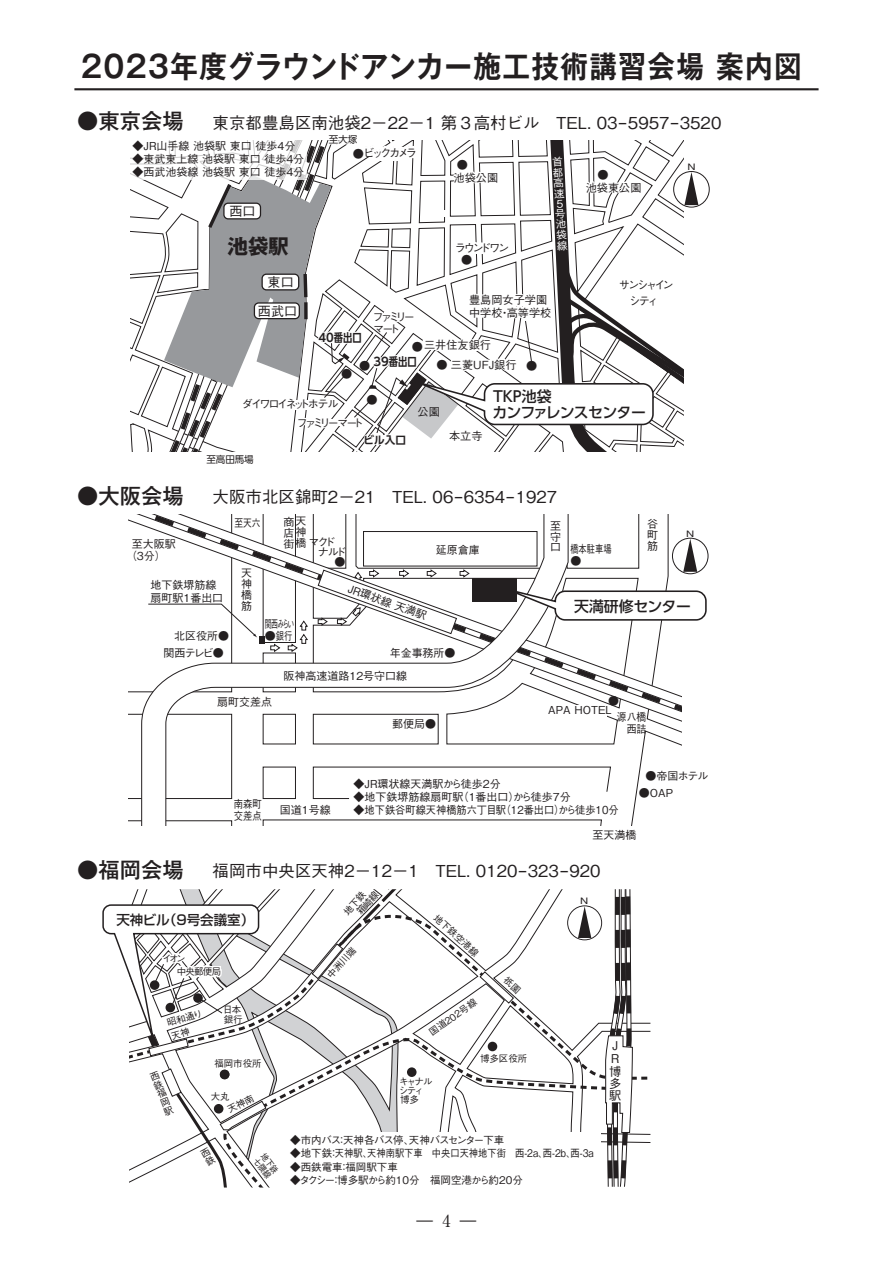
<style>
.page{position:relative;width:893px;height:1263px;background:#fff}
.page>*{position:absolute;margin:0;border:0;box-sizing:border-box;transform-origin:0 0}
.t1{font:700 30.45px "Gothic MB101 Pr 6 De";letter-spacing:.05em;color:#231f20;scale:.91 1}
.t2{font:500 21.3px "Gothic MB101 Pr 6";color:#231f20}
.t3{font:700 20.25px "Gothic MB101 Pr 6";color:#231f20}
.t4{font:500 16.5px "Gothic BBB Pr 6";color:#231f20}
.t5{font:16.5px "Ryumin Pr 6 N";color:#231f20}
.t6{font:500 14.85px/15.8px "UD Shin Go Pr 6";letter-spacing:-.04em;color:#231f20}
.t7{font:500 14.85px "UD Shin Go Pr 6";letter-spacing:-.015em;color:#231f20}
.t8{font:500 13.5px "Shin Go Pr 6";color:#231f20}
.t9{font:500 13.05px "Gothic BBB Pr 6";color:#231f20}
.t10{font:500 12.15px/12.5px "Gothic BBB Pr 6";color:#231f20}
.t11{font:11.55px "UD Shin Go C Oeiz Pr 6 De B";color:#231f20}
.t12{font:500 11.1px "Gothic BBB Pr 6";letter-spacing:-.16em;color:#231f20}
.t13{font:500 11.1px/12.8px "Gothic BBB Pr 6";color:#231f20}
.t14{font:500 11.1px/16.5px "Gothic BBB Pr 6";letter-spacing:-.2em;color:#231f20}
.t15{font:500 11.1px "Gothic BBB Pr 6";letter-spacing:-.265em;color:#231f20}
.t16{font:500 11.1px/11.7px "Gothic BBB Pr 6";letter-spacing:-.29em;color:#231f20}
.t17{font:500 10.95px/10.9px "Gothic BBB Pr 6";color:#231f20;text-align:justify}
.t18{font:500 10.95px/12.1px "Gothic BBB Pr 6";color:#231f20;scale:.75 1}
.t19{font:500 10.95px/12.1px "Gothic BBB Pr 6";color:#231f20;scale:.85 1}
.t20{font:500 10.95px/12.1px "Gothic BBB Pr 6";color:#231f20;text-align:right;scale:.9 1}
.t21{font:500 10.95px "Gothic BBB Pr 6";color:#231f20;scale:.62 1}
.t22{font:500 10.95px "Gothic BBB Pr 6";color:#231f20;scale:.8 1}
.t23{font:500 10.65px/10.5px "Gothic BBB Pr 6";color:#fff;text-align:justify}
.t24{font:700 10.65px "UD Shin Go Pr 6 De";color:#231f20}
.t25{font:500 10.5px "Gothic BBB Pr 6";color:#231f20}
.t26{font:500 10.5px "Gothic BBB Pr 6";letter-spacing:-.075em;color:#231f20}
.t27{font:9.6px "UD Shin Go Pr 6";letter-spacing:-.01em;color:#231f20}
.t28{font:500 9.45px/9.4px "Gothic BBB Pr 6";letter-spacing:-.07em;color:#231f20}
.t29{font:500 9.45px/9px "Gothic BBB Pr 6";letter-spacing:-.15em;color:#231f20}
.t30{font:9px "Helvetica Neue LT Std";color:#231f20;scale:1.25 1}
.t31{font:500 8.55px/9px "Gothic BBB Pr 6";color:#231f20;scale:.9 1}
.s1{font-family:"UD Shin Go Pr 6 De";font-weight:700}
</style>
<div class="page">
<hr style="left:74px;top:88px;width:745px;height:2px;background:#231f20">
<svg style="left:128px;top:515px;width:553px;height:224px"></svg>
<svg style="left:141px;top:515px;width:428px;height:310px"></svg>
<div style="left:363px;top:531px;width:174px;height:35px;border:1px solid #231f20"></div>
<div style="left:472px;top:578px;width:44px;height:23px;background:#231f20"></div>
<svg style="left:486px;top:583px;width:221px;height:38px"></svg>
<svg style="left:148px;top:604px;width:109px;height:34px"></svg>
<svg style="left:288px;top:620px;width:20px;height:32px"></svg>
<svg style="left:270px;top:644px;width:10px;height:8px"></svg>
<svg style="left:317px;top:569px;width:153px;height:66px"></svg>
<div style="left:259px;top:636px;width:5px;height:8px;background:#231f20"></div>
<div style="left:573px;top:705px;width:34px;height:12px;background:#fff"></div>
<svg style="left:349px;top:778px;width:261px;height:41px"></svg>
<svg style="left:672px;top:538px;width:37px;height:36px"></svg>
<svg style="left:140px;top:180px;width:6px;height:258px"></svg>
<svg style="left:146px;top:180px;width:9px;height:271px"></svg>
<svg style="left:155px;top:184px;width:9px;height:253px"></svg>
<svg style="left:164px;top:140px;width:546px;height:311px"></svg>
<svg style="left:132px;top:889px;width:518px;height:254px"></svg>
<svg style="left:260px;top:903px;width:390px;height:179px"></svg>
<svg style="left:129px;top:1033px;width:438px;height:154px"></svg>
<svg style="left:311px;top:889px;width:129px;height:90px"></svg>
<div style="left:407px;top:1067px;width:10px;height:10px;background:#231f20;border-radius:50%"></div>
<div style="left:488px;top:1042px;width:9px;height:9px;background:#231f20;border-radius:50%"></div>
<div style="left:294px;top:1132px;width:307px;height:56px;background:#fff"></div>
<svg style="left:567px;top:889px;width:73px;height:298px"></svg>
<svg style="left:479px;top:971px;width:42px;height:33px"></svg>
<svg style="left:161px;top:1068px;width:106px;height:119px"></svg>
<svg style="left:102px;top:903px;width:158px;height:154px"></svg>
<h1 class="t1" style="left:81px;top:41px;width:793px">2023年度グラウンドアンカー施工技術講習会場 案内図</h1>
<h2 class="t2" style="left:77px;top:103px;width:108px">●東京会場</h2>
<h3 class="t4" style="left:213px;top:109px;width:510px">東京都豊島区南池袋2－22－1 第３高村ビル　TEL. 03-5957-3520</h3>
<p class="t17" style="left:133px;top:140px;width:164px">◆JR山手線 池袋駅 東口 徒歩4分</p>
<p class="t17" style="left:133px;top:153px;width:173px">◆東武東上線 池袋駅 東口 徒歩4分</p>
<p class="t17" style="left:133px;top:166px;width:173px">◆西武池袋線 池袋駅 東口 徒歩4分</p>
<p class="t9" style="left:229px;top:201px;width:28px">西口</p>
<h3 class="t3" style="left:228px;top:230px;width:62px">池袋駅</h3>
<p class="t27" style="left:329px;top:132px;width:30px">至大塚</p>
<p class="t12" style="left:363px;top:142px;width:55px">ビックカメラ</p>
<p class="t12" style="left:353px;top:145px;width:13px">●</p>
<p class="t12" style="left:457px;top:156px;width:13px">●</p>
<p class="t12" style="left:454px;top:169px;width:46px">池袋公園</p>
<p class="t12" style="left:455px;top:238px;width:56px">ラウンドワン</p>
<p class="t12" style="left:461px;top:251px;width:13px">●</p>
<p class="t23" style="left:552px;top:156px;width:7px;rotate:-3deg">首都高速５号池袋線</p>
<p class="t12" style="left:598px;top:166px;width:13px">●</p>
<p class="t12" style="left:586px;top:179px;width:57px">池袋東公園</p>
<p class="t9" style="left:268px;top:272px;width:28px">東口</p>
<p class="t9" style="left:258px;top:300px;width:41px">西武口</p>
<p class="t14" style="left:619px;top:276px;width:56px">サンシャイン　シティ</p>
<p class="t13" style="left:469px;top:293px;width:84px">豊島岡女子学園中学校・高等学校</p>
<p class="t16" style="left:373px;top:310px;width:44px">ファミリーマート</p>
<p class="t11" style="left:318px;top:328px;width:45px"><span class="s1">40</span>番出口</p>
<p class="t12" style="left:412px;top:336px;width:81px">●三井住友銀行</p>
<p class="t11" style="left:374px;top:352px;width:45px"><span class="s1">39</span>番出口</p>
<p class="t12" style="left:366px;top:391px;width:13px">●</p>
<p class="t13" style="left:436px;top:357px;width:82px">● 三菱UFJ銀行</p>
<p class="t12" style="left:359px;top:356px;width:13px">●</p>
<p class="t12" style="left:526px;top:357px;width:13px">●</p>
<p class="t12" style="left:341px;top:365px;width:13px">●</p>
<h3 class="t6" style="left:493px;top:388px;width:155px">TKP池袋<br>カンファレンスセンター</h3>
<p class="t14" style="left:242px;top:395px;width:98px">ダイワロイネットホテル</p>
<p class="t12" style="left:418px;top:403px;width:24px">公園</p>
<p class="t15" style="left:297px;top:414px;width:69px">ファミリーマート</p>
<p class="t27" style="left:206px;top:451px;width:49px">至高田馬場</p>
<p class="t24" style="left:363px;top:431px;width:44px">ビル入口</p>
<p class="t12" style="left:449px;top:427px;width:35px">本立寺</p>
<h2 class="t2" style="left:77px;top:478px;width:108px">●大阪会場</h2>
<h3 class="t4" style="left:213px;top:484px;width:346px">大阪市北区錦町2－21　TEL. 06-6354-1927</h3>
<p class="t30" style="left:687px;top:161px;width:8px">N</p>
<p class="t22" style="left:234px;top:514px;width:34px">至天六</p>
<p class="t17" style="left:284px;top:515px;width:24px">商天店神街橋</p>
<p class="t17" style="left:307px;top:536px;width:41px;line-height:10.4px;text-align:right">マクド　　ナルド●</p>
<p class="t17" style="left:126px;top:537px;width:51px;line-height:12.1px;text-indent:6px">至大阪駅（３分）</p>
<p class="t17" style="left:151px;top:577px;width:74px;line-height:13.2px">地下鉄堺筋線扇町駅１番出口</p>
<p class="t17" style="left:436px;top:544px;width:45px">延原倉庫</p>
<p class="t17" style="left:241px;top:567px;width:12px">天神橋筋</p>
<p class="t17" style="left:351px;top:582px;width:84px;rotate:20deg">JR環状線 天満駅</p>
<p class="t21" style="left:265px;top:615px;width:49px">関西みらい</p>
<p class="t17" style="left:265px;top:629px;width:29px">●銀行</p>
<p class="t17" style="left:164px;top:627px;width:67px;line-height:16.4px;text-indent:11px">北区役所●関西テレビ●</p>
<p class="t17" style="left:390px;top:647px;width:67px">年金事務所●</p>
<p class="t17" style="left:217px;top:696px;width:56px">扇町交差点</p>
<p class="t17" style="left:284px;top:670px;width:125px">阪神高速道路12号守口線</p>
<p class="t17" style="left:392px;top:718px;width:45px">郵便局●</p>
<p class="t17" style="left:550px;top:519px;width:12px">至守口</p>
<p class="t18" style="left:570px;top:542px;width:56px">橋本駐車場●</p>
<p class="t17" style="left:647px;top:518px;width:12px">谷町筋</p>
<p class="t30" style="left:686px;top:528px;width:8px">N</p>
<h3 class="t7" style="left:574px;top:594px;width:118px">天満研修センター</h3>
<p class="t17" style="left:548px;top:695px;width:72px;line-height:9.4px;text-indent:60px">●<br>APA HOTEL</p>
<p class="t20" style="left:617px;top:710px;width:34px">源八橋西詰</p>
<p class="t19" style="left:234px;top:797px;width:34px">南森町交差点</p>
<p class="t17" style="left:280px;top:803px;width:52px">国道１号線</p>
<p class="t17" style="left:354px;top:777px;width:149px">◆JR環状線天満駅から徒歩２分</p>
<p class="t17" style="left:354px;top:790px;width:219px">◆地下鉄堺筋線扇町駅（1番出口）から徒歩７分</p>
<p class="t17" style="left:354px;top:804px;width:267px">◆地下鉄谷町線天神橋筋六丁目駅（12番出口）から徒歩10分</p>
<p class="t17" style="left:646px;top:769px;width:64px">●帝国ホテル</p>
<p class="t17" style="left:639px;top:786px;width:36px">●OAP</p>
<p class="t17" style="left:593px;top:828px;width:45px">至天満橋</p>
<h2 class="t2" style="left:77px;top:852px;width:108px">●福岡会場</h2>
<h3 class="t4" style="left:213px;top:858px;width:389px">福岡市中央区天神2－12－1　TEL. 0120-323-920</h3>
<p class="t8" style="left:116px;top:909px;width:139px">天神ビル（9号会議室）</p>
<p class="t28" style="left:163px;top:953px;width:24px">イオン</p>
<p class="t28" style="left:177px;top:966px;width:46px">中央郵便局</p>
<p class="t28" style="left:166px;top:1018px;width:38px;rotate:-16deg">昭和通り</p>
<p class="t28" style="left:223px;top:1004px;width:21px">日本銀行</p>
<p class="t28" style="left:149px;top:1072px;width:6px;text-align:justify;rotate:-21deg">西鉄福岡駅</p>
<p class="t28" style="left:214px;top:1058px;width:49px">福岡市役所</p>
<p class="t28" style="left:211px;top:1091px;width:20px">大丸</p>
<p class="t31" style="left:267px;top:1150px;width:27px;rotate:53deg">地下鉄七隈線</p>
<p class="t28" style="left:341px;top:910px;width:38px;rotate:-48deg">地下鉄　箱崎線</p>
<p class="t28" style="left:325px;top:973px;width:39px;rotate:-48deg">中洲川端</p>
<p class="t28" style="left:439px;top:912px;width:58px;rotate:43deg">地下鉄空港線</p>
<p class="t28" style="left:427px;top:1028px;width:57px;rotate:-35deg">国道202号線</p>
<p class="t29" style="left:399px;top:1076px;width:35px">キャナルシティ博多</p>
<p class="t28" style="left:480px;top:1053px;width:49px">博多区役所</p>
<p class="t30" style="left:580px;top:896px;width:8px">N</p>
<p class="t26" style="left:290px;top:1131px;width:216px">◆市内バス：天神各バス停、天神バスセンター下車</p>
<p class="t25" style="left:290px;top:1145px;width:305px">◆地下鉄：天神駅、天神南駅下車　中央口天神地下街　西-2a、西-2b、西-3a</p>
<p class="t25" style="left:290px;top:1158px;width:109px">◆西鉄電車：福岡駅下車</p>
<p class="t25" style="left:290px;top:1172px;width:234px">◆タクシー：博多駅から約10分　福岡空港から約20分</p>
<h3 class="t5" style="left:416px;top:1206px;width:61px">̶ 4 ̶</h3>
<p class="t10" style="left:609px;top:1039px;width:13px">Ｊ<br>Ｒ博多駅</p>
</div>
